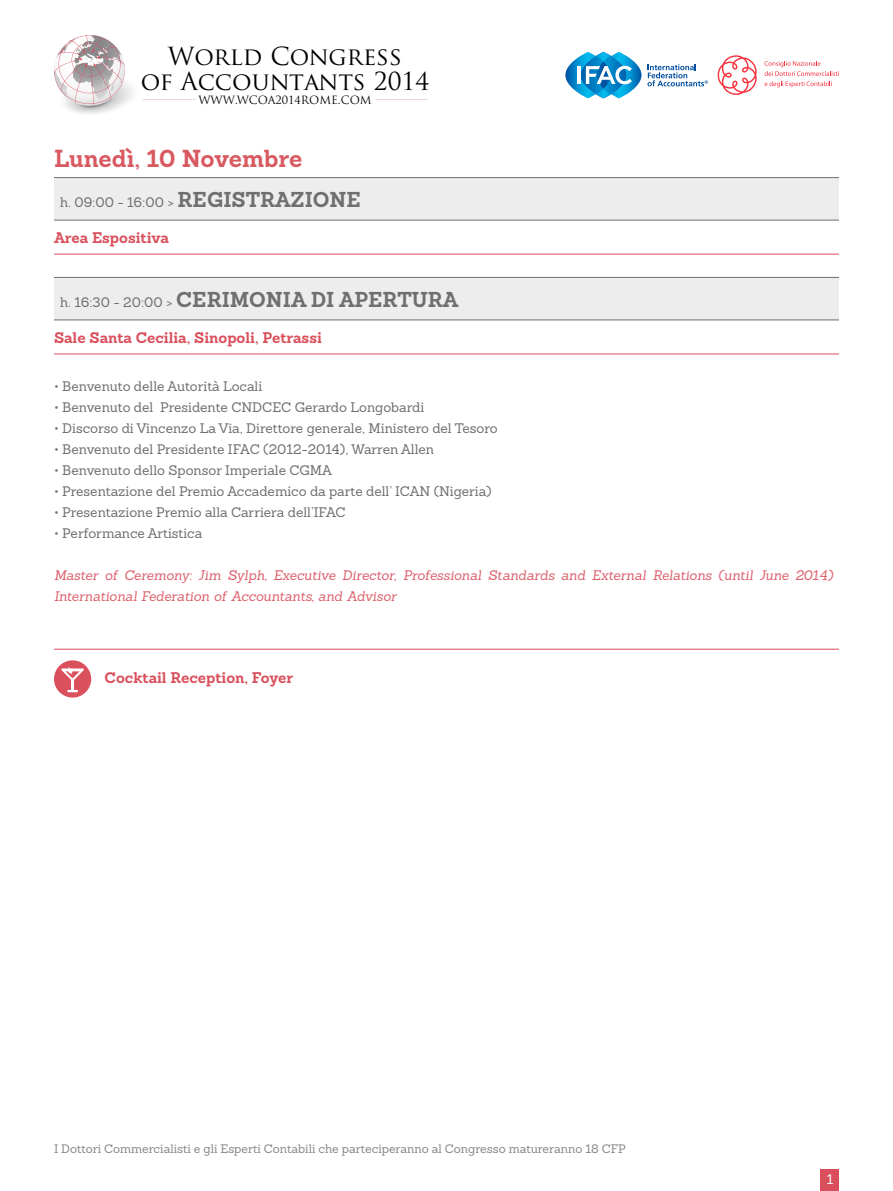
<style>
.page{position:relative;width:893px;height:1191px;background:#fff}
.page>*{position:absolute;margin:0;border:0;box-sizing:border-box;transform-origin:0 0}
.t1{font:24.3px/24.3px "Trajan Pro";color:#000;text-align:center}
.t2{font:700 24px "Sanchez";color:#d95961}
.t3{font:700 21px "Sanchez";color:#706f6f}
.t4{font:700 15px "Sanchez";color:#d94f5c}
.t5{font:13.5px "Sanchez";color:#706f6f}
.t6{font:italic 13.5px/21px "Sanchez";letter-spacing:-.005em;color:#dd616c}
.t7{font:13.5px "Sanchez";color:#fff}
.t8{font:12px "Sanchez";color:#878787}
.t9{font:11.1px "Trajan Pro";color:#000}
.s1{font-weight:700;font-size:21px}
.s2{font-weight:400;font-size:13.5px}
</style>
<div class="page">
<div style="left:821px;top:1169px;width:18px;height:22px;background:#d94f5c"></div>
<img style="left:63px;top:79px;width:65px;height:30px">
<svg style="left:54px;top:35px;width:71px;height:71px"></svg>
<img style="left:55px;top:36px;width:38px;height:25px">
<svg style="left:764px;top:61px;width:75px;height:26px"></svg>
<svg style="left:718px;top:55px;width:39px;height:40px"></svg>
<svg style="left:565px;top:52px;width:76px;height:46px"></svg>
<svg style="left:647px;top:64px;width:61px;height:22px"></svg>
<div style="left:54px;top:178px;width:785px;height:42px;background:#ededed"></div>
<svg style="left:54px;top:253px;width:785px;height:445px"></svg>
<hr style="left:54px;top:649px;width:785px;height:1px;background:#d94f5c">
<hr style="left:54px;top:254px;width:785px;height:1px;background:#d94f5c">
<hr style="left:54px;top:353px;width:785px;height:1px;background:#d94f5c">
<hr style="left:54px;top:177px;width:785px;height:1px;background:#706f6f">
<hr style="left:54px;top:220px;width:785px;height:1px;background:#706f6f">
<hr style="left:54px;top:277px;width:785px;height:1px;background:#706f6f">
<hr style="left:54px;top:319px;width:785px;height:1px;background:#706f6f">
<div style="left:54px;top:660px;width:37px;height:37px;background:#db505d;border-radius:50%"></div>
<hr style="left:71px;top:678px;width:3px;height:14px;background:#fff">
<svg style="left:67px;top:690px;width:11px;height:2px"></svg>
<svg style="left:61px;top:666px;width:23px;height:14px"></svg>
<h1 class="t1" style="left:141px;top:44px;width:290px">World Congress<br>of Accountants 2014</h1>
<p class="t9" style="left:198px;top:93px;width:175px">WWW.WCOA2014ROME.COM</p>
<h2 class="t2" style="left:54px;top:142px;width:250px">Lunedì, 10 Novembre</h2>
<p class="t5" style="left:60px;top:193px;width:302px">h. 09:00 - 16:00 &gt; <span class="s1">REGISTRAZIONE</span></p>
<p class="t4" style="left:54px;top:227px;width:117px">Area Espositiva</p>
<h3 class="t3" style="left:60px;top:284px;width:400px"><span class="s2">h. 16:30 - 20:00 &gt;</span> CERIMONIA DI APERTURA</h3>
<p class="t4" style="left:54px;top:327px;width:269px">Sale Santa Cecilia, Sinopoli, Petrassi</p>
<p class="t5" style="left:54px;top:377px;width:210px">• Benvenuto delle Autorità Locali</p>
<p class="t5" style="left:54px;top:398px;width:372px">• Benvenuto del Presidente CNDCEC Gerardo Longobardi</p>
<p class="t5" style="left:54px;top:419px;width:445px">• Discorso di Vincenzo La Via, Direttore generale, Ministero del Tesoro</p>
<p class="t5" style="left:54px;top:440px;width:382px">• Benvenuto del Presidente IFAC (2012-2014), Warren Allen</p>
<p class="t5" style="left:54px;top:461px;width:279px">• Benvenuto dello Sponsor Imperiale CGMA</p>
<p class="t5" style="left:54px;top:482px;width:439px">• Presentazione del Premio Accademico da parte dell’ ICAN (Nigeria)</p>
<p class="t5" style="left:54px;top:503px;width:293px">• Presentazione Premio alla Carriera dell’IFAC</p>
<p class="t5" style="left:54px;top:524px;width:150px">• Performance Artistica</p>
<p class="t6" style="left:54px;top:565px;width:780px">Master of Ceremony: Jim Sylph, Executive Director, Professional Standards and External Relations (until June 2014)<br>International Federation of Accountants, and Advisor</p>
<p class="t4" style="left:105px;top:667px;width:190px">Cocktail Reception, Foyer</p>
<p class="t8" style="left:54px;top:1141px;width:573px">I Dottori Commercialisti e gli Esperti Contabili che parteciperanno al Congresso matureranno 18 CFP</p>
<p class="t7" style="left:827px;top:1170px;width:8px">1</p>
</div>
